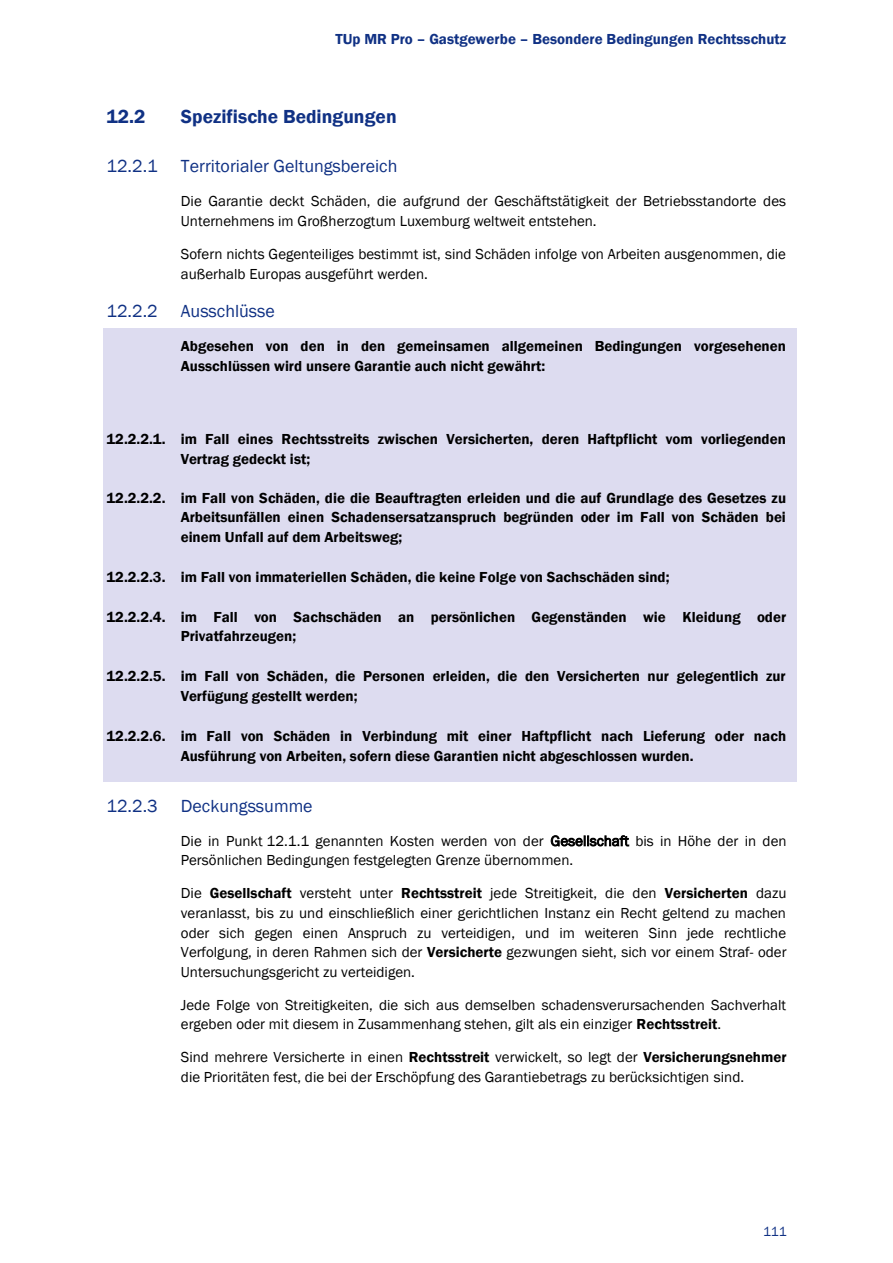
<style>
.page{position:relative;width:893px;height:1263px;background:#fff}
.page>*{position:absolute;margin:0;border:0;box-sizing:border-box;transform-origin:0 0}
.t1{font:19.5px "Franklin Gothic Demi";color:#103184}
.t2{font:18px "Franklin Gothic";color:#103184}
.t3{font:15px/19.5px "Franklin Gothic";color:#000}
.t4{font:15px/19.6px "Franklin Gothic Demi";color:#000}
.t5{font:15px "Franklin Gothic Demi";color:#103184}
.t6{font:13.5px "Franklin Gothic";color:#103184}
.s1{font-family:"Franklin Gothic Demi"}
</style>
<div class="page">
<div style="left:104px;top:328px;width:693px;height:453px;background:#dddcf0"></div>
<p class="t5" style="left:335px;top:31px;width:452px">TUp MR Pro – Gastgewerbe – Besondere Bedingungen Rechtsschutz</p>
<h2 class="t1" style="left:106px;top:105px;width:41px">12.2</h2>
<h2 class="t1" style="left:181px;top:105px;width:217px">Spezifische Bedingungen</h2>
<h3 class="t2" style="left:106px;top:155px;width:53px">12.2.1</h3>
<h3 class="t2" style="left:181px;top:155px;width:218px">Territorialer Geltungsbereich</h3>
<p class="t3" style="left:181px;top:191px;width:607px">Die Garantie deckt Schäden, die aufgrund der Geschäftstätigkeit der Betriebsstandorte des<br>Unternehmens im Großherzogtum Luxemburg weltweit entstehen.</p>
<p class="t3" style="left:181px;top:244px;width:607px">Sofern nichts Gegenteiliges bestimmt ist, sind Schäden infolge von Arbeiten ausgenommen, die außerhalb Europas ausgeführt werden.</p>
<h3 class="t2" style="left:106px;top:301px;width:53px">12.2.2</h3>
<h3 class="t2" style="left:181px;top:301px;width:95px">Ausschlüsse</h3>
<p class="t4" style="left:181px;top:336px;width:607px">Abgesehen von den in den gemeinsamen allgemeinen Bedingungen vorgesehenen<br>Ausschlüssen wird unsere Garantie auch nicht gewährt:</p>
<h4 class="t4" style="left:181px;top:429px;width:607px;text-indent:-74px">12.2.2.1. im Fall eines Rechtsstreits zwischen Versicherten, deren Haftpflicht vom vorliegenden<br>Vertrag gedeckt ist;</h4>
<h4 class="t4" style="left:181px;top:488px;width:607px;text-align:justify;text-indent:-74px">12.2.2.2. im Fall von Schäden, die die Beauftragten erleiden und die auf Grundlage des Gesetzes zu Arbeitsunfällen einen Schadensersatzanspruch begründen oder im Fall von Schäden bei einem Unfall auf dem Arbeitsweg;</h4>
<h4 class="t4" style="left:106px;top:567px;width:565px">12.2.2.3. im Fall von immateriellen Schäden, die keine Folge von Sachschäden sind;</h4>
<h4 class="t4" style="left:181px;top:607px;width:607px;text-indent:-74px">12.2.2.4. im Fall von Sachschäden an persönlichen Gegenständen wie Kleidung oder<br>Privatfahrzeugen;</h4>
<h4 class="t4" style="left:181px;top:666px;width:607px;text-indent:-74px">12.2.2.5. im Fall von Schäden, die Personen erleiden, die den Versicherten nur gelegentlich zur<br>Verfügung gestellt werden;</h4>
<h4 class="t4" style="left:181px;top:726px;width:607px;text-indent:-74px">12.2.2.6. im Fall von Schäden in Verbindung mit einer Haftpflicht nach Lieferung oder nach<br>Ausführung von Arbeiten, sofern diese Garantien nicht abgeschlossen wurden.</h4>
<h3 class="t2" style="left:106px;top:795px;width:53px">12.2.3</h3>
<h3 class="t2" style="left:181px;top:795px;width:133px">Deckungssumme</h3>
<p class="t3" style="left:181px;top:830px;width:607px">Die in Punkt 12.1.1 genannten Kosten werden von der Gesellschaft bis in Höhe der in den<br>Persönlichen Bedingungen festgelegten Grenze übernommen.</p>
<p class="t3" style="left:181px;top:883px;width:607px;text-align:justify">Die <span class="s1">Gesellschaft</span> versteht unter <span class="s1">Rechtsstreit</span> jede Streitigkeit, die den <span class="s1">Versicherten</span> dazu veranlasst, bis zu und einschließlich einer gerichtlichen Instanz ein Recht geltend zu machen oder sich gegen einen Anspruch zu verteidigen, und im weiteren Sinn jede rechtliche Verfolgung, in deren Rahmen sich der <span class="s1">Versicherte</span> gezwungen sieht, sich vor einem Straf- oder Untersuchungsgericht zu verteidigen.</p>
<p class="t3" style="left:181px;top:995px;width:607px">Jede Folge von Streitigkeiten, die sich aus demselben schadensverursachenden Sachverhalt ergeben oder mit diesem in Zusammenhang stehen, gilt als ein einziger <span class="s1">Rechtsstreit</span>.</p>
<p class="t3" style="left:181px;top:1047px;width:607px">Sind mehrere Versicherte in einen <span class="s1">Rechtsstreit</span> verwickelt, so legt der <span class="s1">Versicherungsnehmer </span>die Prioritäten fest, die bei der Erschöpfung des Garantiebetrags zu berücksichtigen sind.</p>
<p class="t6" style="left:763px;top:1224px;width:25px">111</p>
</div>
